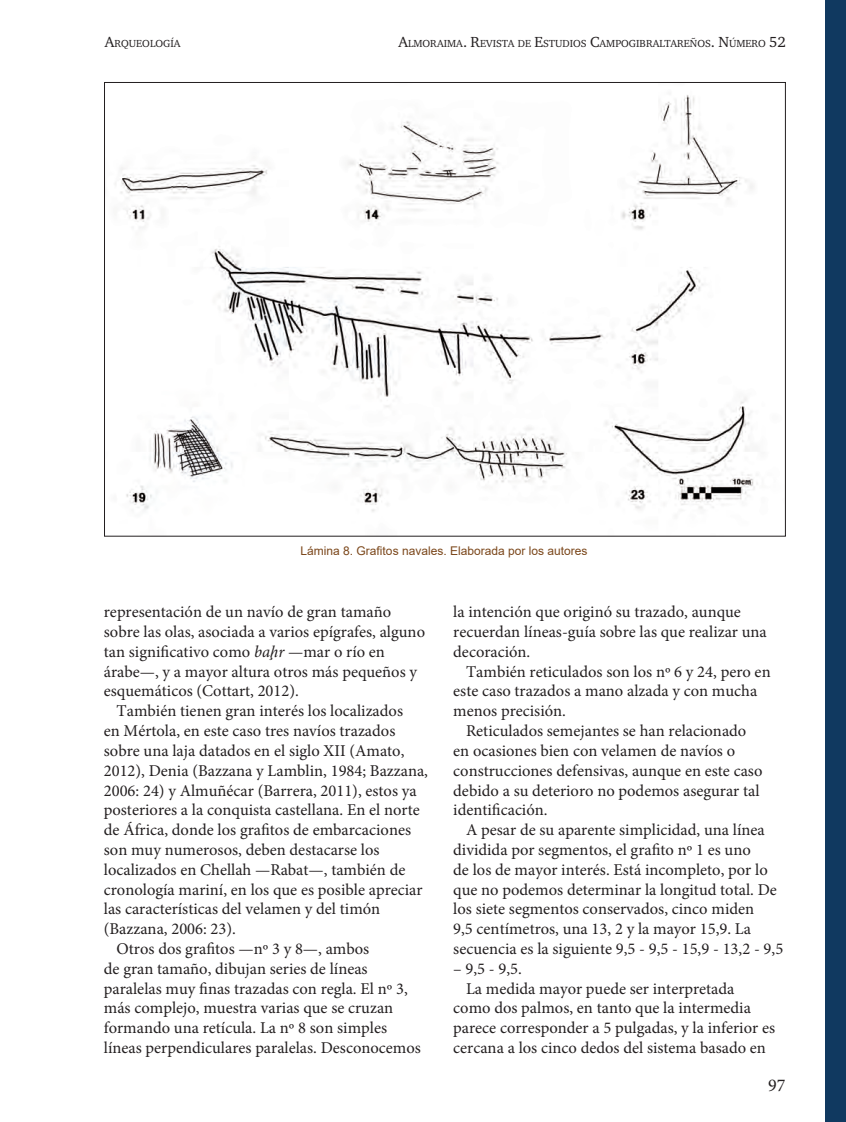
<style>
.page{position:relative;width:846px;height:1122px;background:#fff}
.page>*{position:absolute;margin:0;border:0;box-sizing:border-box;transform-origin:0 0}
.t1{font:18px "Minion Pro";color:#231f20}
.t2{font:16.5px/19.8px "Minion Pro";color:#231f20}
.t3{font:12px "Arial";color:#7b471b}
.t4{font:10.5px "Charter ITC";color:#231f20}
.s1{font-size:15px}
.s2{font-style:italic}
.s3{font-family:"Times New Roman";font-style:italic}
</style>
<div class="page">
<div style="left:824px;top:0;width:21px;height:1122px;background:#103960"></div>
<img style="left:115px;top:95px;width:643px;height:417px">
<p class="t4" style="left:105px;top:37px;width:77px"><span class="s1">A</span>RQUEOLOGÍA</p>
<p class="t4" style="left:398px;top:37px;width:388px"><span class="s1">A</span>LMORAIMA<span class="s1">. R</span>EVISTA DE <span class="s1">E</span>STUDIOS <span class="s1">C</span>AMPOGIBRALTAREÑOS<span class="s1">. N</span>ÚMERO <span class="s1">52</span></p>
<p class="t3" style="left:300px;top:543px;width:288px">Lámina 8. Grafitos navales. Elaborada por los autores</p>
<p class="t2" style="left:104px;top:602px;width:323px">representación de un navío de gran tamaño sobre las olas, asociada a varios epígrafes, alguno tan significativo como <span class="s2">ba</span><span class="s3">ḩ</span><span class="s2">r</span> —mar o río en árabe—, y a mayor altura otros más pequeños y esquemáticos (Cottart, 2012).</p>
<p class="t2" style="left:117px;top:701px;width:288px">También tienen gran interés los localizados</p>
<p class="t2" style="left:104px;top:721px;width:293px">en Mértola, en este caso tres navíos trazados</p>
<p class="t2" style="left:104px;top:741px;width:302px">sobre una laja datados en el siglo XII (Amato,</p>
<p class="t2" style="left:104px;top:760px;width:325px">2012), Denia (Bazzana y Lamblin, 1984; Bazzana,</p>
<p class="t2" style="left:104px;top:780px;width:314px">2006: 24) y Almuñécar (Barrera, 2011), estos ya</p>
<p class="t2" style="left:104px;top:800px;width:317px">posteriores a la conquista castellana. En el norte</p>
<p class="t2" style="left:104px;top:820px;width:309px">de África, donde los grafitos de embarcaciones</p>
<p class="t2" style="left:104px;top:840px;width:277px">son muy numerosos, deben destacarse los</p>
<p class="t2" style="left:104px;top:859px;width:303px">localizados en Chellah —Rabat—, también de</p>
<p class="t2" style="left:104px;top:879px;width:320px">cronología mariní, en los que es posible apreciar</p>
<p class="t2" style="left:104px;top:899px;width:278px">las características del velamen y del timón</p>
<p class="t2" style="left:104px;top:919px;width:134px">(Bazzana, 2006: 23).</p>
<p class="t2" style="left:117px;top:939px;width:254px">Otros dos grafitos —nº 3 y 8—, ambos</p>
<p class="t2" style="left:104px;top:958px;width:265px">de gran tamaño, dibujan series de líneas</p>
<p class="t2" style="left:104px;top:978px;width:305px">paralelas muy finas trazadas con regla. El nº 3,</p>
<p class="t2" style="left:104px;top:998px;width:291px">más complejo, muestra varias que se cruzan</p>
<p class="t2" style="left:104px;top:1018px;width:285px">formando una retícula. La nº 8 son simples</p>
<p class="t2" style="left:104px;top:1038px;width:318px">líneas perpendiculares paralelas. Desconocemos</p>
<p class="t2" style="left:453px;top:602px;width:315px">la intención que originó su trazado, aunque recuerdan líneas-guía sobre las que realizar una decoración.</p>
<p class="t2" style="left:453px;top:661px;width:319px;text-indent:13px">También reticulados son los nº 6 y 24, pero en este caso trazados a mano alzada y con mucha menos precisión.</p>
<p class="t2" style="left:453px;top:721px;width:310px;text-indent:13px">Reticulados semejantes se han relacionado en ocasiones bien con velamen de navíos o construcciones defensivas, aunque en este caso debido a su deterioro no podemos asegurar tal identificación.</p>
<p class="t2" style="left:453px;top:820px;width:331px;text-indent:13px">A pesar de su aparente simplicidad, una línea dividida por segmentos, el grafito nº 1 es uno<br>de los de mayor interés. Está incompleto, por lo que no podemos determinar la longitud total. De los siete segmentos conservados, cinco miden<br>9,5 centímetros, una 13, 2 y la mayor 15,9. La secuencia es la siguiente 9,5 - 9,5 - 15,9 - 13,2 - 9,5</p>
<p class="t2" style="left:453px;top:958px;width:70px">– 9,5 - 9,5.</p>
<p class="t2" style="left:466px;top:978px;width:270px">La medida mayor puede ser interpretada</p>
<p class="t2" style="left:453px;top:998px;width:299px">como dos palmos, en tanto que la intermedia</p>
<p class="t2" style="left:453px;top:1018px;width:323px">parece corresponder a 5 pulgadas, y la inferior es</p>
<p class="t2" style="left:453px;top:1038px;width:314px">cercana a los cinco dedos del sistema basado en</p>
<p class="t1" style="left:768px;top:1073px;width:19px">97</p>
</div>
